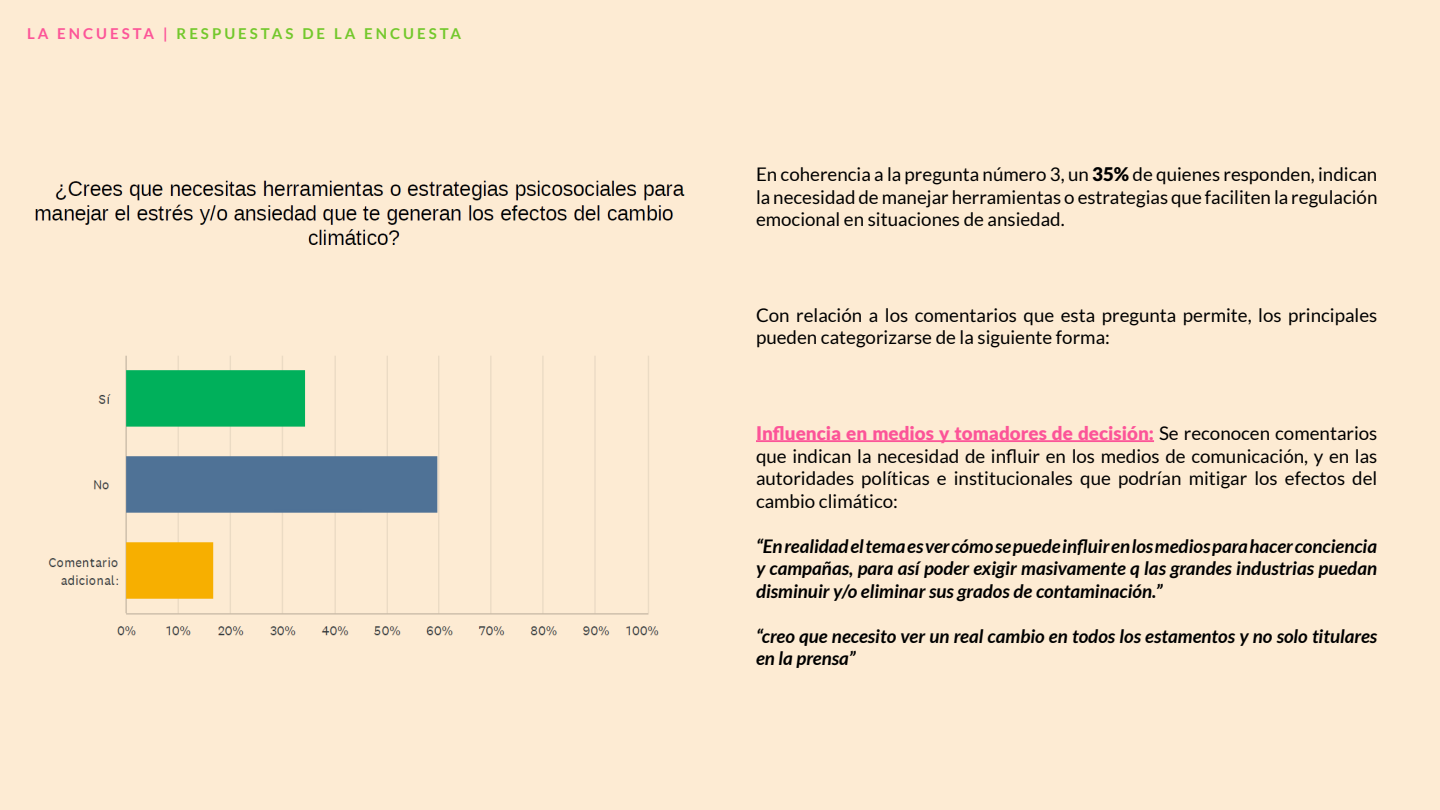
<style>
.page{position:relative;width:1440px;height:810px;background:#fdebd3}
.page>*{position:absolute;margin:0;border:0;box-sizing:border-box;transform-origin:0 0}
.t1{font:18.75px/22.5px "Lato";color:#000;text-align:justify}
.t2{font:italic 700 18.75px/22.5px "Lato";color:#000;text-align:justify}
.t3{font:700 15px "Lato";letter-spacing:.2em;color:#73c82c}
.s1{color:#fc5498}
.s2{font-weight:900}
.s3{font-weight:900;color:#fc5498}
</style>
<div class="page">
<img style="left:35px;top:180px;width:650px;height:65px">
<div style="left:31px;top:180px;width:20px;height:18px;background:#fdebd3"></div>
<img style="left:48px;top:355px;width:611px;height:281px">
<hr style="left:756px;top:440px;width:398px;height:2px;background:#fc5498">
<p class="t3" style="left:27px;top:25px;width:436px"><span class="s1">LA ENCUESTA |</span> RESPUESTAS DE LA ENCUESTA</p>
<p class="t1" style="left:756px;top:163px;width:623px">En coherencia a la pregunta número 3, un <span class="s2">35%</span> de quienes responden, indican la necesidad de manejar herramientas o estrategias que faciliten la regulación emocional en situaciones de ansiedad.</p>
<p class="t1" style="left:756px;top:304px;width:623px">Con relación a los comentarios que esta pregunta permite, los principales pueden categorizarse de la siguiente forma:</p>
<p class="t1" style="left:756px;top:422px;width:623px"><span class="s3">Influencia en medios y tomadores de decisión:</span> Se reconocen comentarios que indican la necesidad de influir en los medios de comunicación, y en las autoridades políticas e institucionales que podrían mitigar los efectos del cambio climático:</p>
<p class="t2" style="left:756px;top:535px;width:623px">“En realidad el tema es ver cómo se puede influir en los medios para hacer conciencia y campañas, para así poder exigir masivamente q las grandes industrias puedan disminuir y/o eliminar sus grados de contaminación.”</p>
<p class="t2" style="left:756px;top:625px;width:623px">“creo que necesito ver un real cambio en todos los estamentos y no solo titulares en la prensa”</p>
</div>
